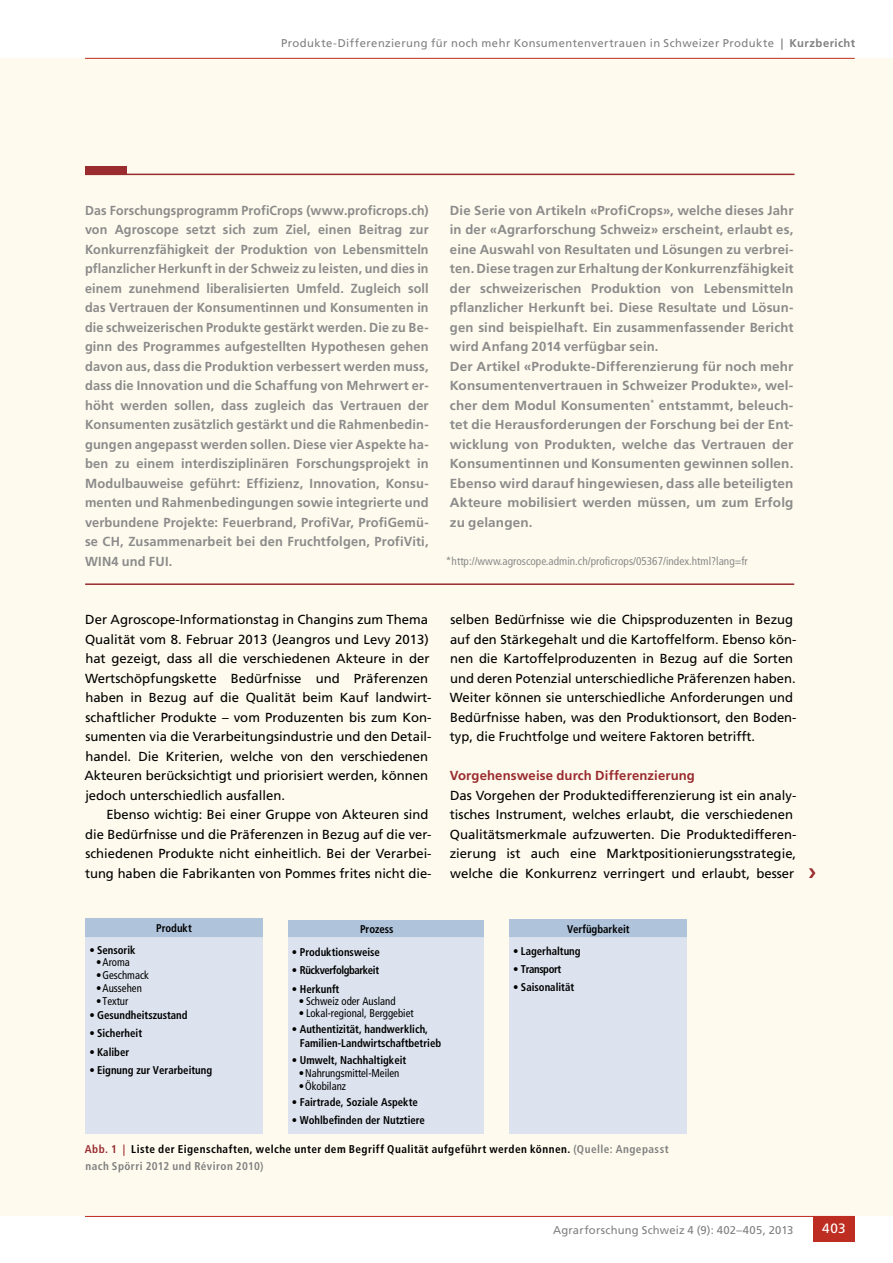
<style>
.page{position:relative;width:893px;height:1263px;background:#fff}
.page>*{position:absolute;margin:0;border:0;box-sizing:border-box;transform-origin:0 0}
.t1{font:13.5px "Frutiger LT Std";color:#fff}
.t2{font:13.2px/19.5px "Frutiger LT Std";color:#000}
.t3{font:700 13.2px/19.5px "Frutiger LT Std";letter-spacing:.01em;color:#8b8b8b;text-align:justify;scale:.94 1}
.t4{font:700 13.2px/19.5px "Frutiger LT Std";letter-spacing:.01em;color:#8b8b8b}
.t5{font:700 13.2px "Frutiger LT Std";letter-spacing:.01em;color:#9a2b2f}
.t6{font:700 condensed 11.25px/13.5px "Frutiger LT Std";color:#000;scale:.96 1}
.t7{font:700 condensed 11.25px/16.5px "Frutiger LT Std";letter-spacing:.04em;color:#000}
.t8{font:11.25px "Frutiger LT Std";letter-spacing:.035em;color:#808080}
.t9{font:condensed 11.25px "Frutiger LT Std";color:#000;scale:.96 1}
.t10{font:condensed 11.25px "Frutiger LT Std";color:#8b8b8b}
.t11{font:700 condensed 11.25px "Frutiger LT Std";letter-spacing:-.035em;color:#000;scale:.96 1}
.s1{font-weight:700}
.s2{font-weight:400}
.s3{color:#9a2b2f}
.s4{color:#808080}
</style>
<div class="page">
<div style="left:813px;top:1216px;width:42px;height:26px;background:#bd2d21"></div>
<div style="left:0;top:58px;width:893px;height:1158px;background:#fefaed"></div>
<hr style="left:85px;top:58px;width:770px;height:1px;background:#bd2d21">
<hr style="left:85px;top:1216px;width:770px;height:1px;background:#bd2d21">
<div style="left:85px;top:918px;width:178px;height:20px;background:#afc3db"></div>
<div style="left:85px;top:938px;width:178px;height:196px;background:#d9e1ef"></div>
<div style="left:288px;top:920px;width:195px;height:17px;background:#afc3db"></div>
<div style="left:288px;top:937px;width:195px;height:197px;background:#d9e1ef"></div>
<div style="left:509px;top:919px;width:178px;height:18px;background:#afc3db"></div>
<div style="left:509px;top:937px;width:178px;height:197px;background:#d9e1ef"></div>
<hr style="left:85px;top:583px;width:709px;height:2px;background:#9a2b2f">
<hr style="left:85px;top:174px;width:709px;height:1px;background:#9a2b2f">
<div style="left:85px;top:166px;width:42px;height:8px;background:#9a2b2f"></div>
<p class="t8" style="left:281px;top:36px;width:576px">Produkte-Differenzierung für noch mehr Konsumentenvertrauen in Schweizer Produkte <span class="s1">| Kurzbericht</span></p>
<p class="t3" style="left:85px;top:200px;width:367px">Das Forschungsprogramm ProfiCrops (www.proficrops.ch) von Agroscope setzt sich zum Ziel, einen Beitrag zur Konkurrenzfähigkeit der Produktion von Lebensmitteln pflanzlicher Herkunft in der Schweiz zu leisten, und dies in einem zunehmend liberalisierten Umfeld. Zugleich soll das Vertrauen der Konsumentinnen und Konsumenten in die schweizerischen Produkte gestärkt werden. Die zu Be&shy;ginn des Programmes aufgestellten Hypothesen gehen davon aus, dass die Produktion verbessert werden muss, dass die Innovation und die Schaffung von Mehrwert er&shy;höht werden sollen, dass zugleich das Vertrauen der Konsumenten zusätzlich gestärkt und die Rahmenbedin&shy;gungen angepasst werden sollen. Diese vier Aspekte ha&shy;ben zu einem interdisziplinären Forschungsprojekt in Modulbauweise geführt: Effizienz, Innovation, Konsu&shy;menten und Rahmenbedingungen sowie integrierte und verbundene Projekte: Feuerbrand, ProfiVar, ProfiGemü&shy;se CH, Zusammenarbeit bei den Fruchtfolgen, ProfiViti, WIN4 und FUI.</p>
<p class="t4" style="left:450px;top:200px;width:345px">Die Serie von Artikeln «ProfiCrops», welche dieses Jahr in der «Agrarforschung Schweiz» erscheint, erlaubt es, eine Auswahl von Resultaten und Lösungen zu verbrei&shy;ten. Diese tragen zur Erhaltung der Konkurrenzfähigkeit der schweizerischen Produktion von Lebensmitteln pflanzlicher Herkunft bei. Diese Resultate und Lösun&shy;gen sind beispielhaft. Ein zusammenfassender Bericht wird Anfang 2014 verfügbar sein.<br>Der Artikel «Produkte-Differenzierung für noch mehr Konsumentenvertrauen in Schweizer Produkte», wel&shy;cher dem Modul Konsumenten<sup>*</sup> entstammt, beleuch&shy;tet die Herausforderungen der Forschung bei der Ent&shy;wicklung von Produkten, welche das Vertrauen der Konsumentinnen und Konsumenten gewinnen sollen.<br>Ebenso wird darauf hingewiesen, dass alle beteiligten Akteure mobilisiert werden müssen, um zum Erfolg zu gelangen.</p>
<p class="t10" style="left:446px;top:555px;width:303px">*http://www.agroscope.admin.ch/proficrops/05367/index.html?lang=fr</p>
<p class="t2" style="left:84px;top:610px;width:349px">Der Agroscope-Informationstag in Changins zum Thema Qualität vom 8. Februar 2013 (Jeangros und Levy 2013) hat gezeigt, dass all die verschiedenen Akteure in der Wertschöpfungskette Bedürfnisse und Präferenzen haben in Bezug auf die Qualität beim Kauf landwirt&shy;schaftlicher Produkte – vom Produzenten bis zum Kon&shy;sumenten via die Verarbeitungsindustrie und den Detail&shy;handel. Die Kriterien, welche von den verschiedenen Akteuren berücksichtigt und priorisiert werden, können jedoch unterschiedlich ausfallen.</p>
<p class="t2" style="left:85px;top:805px;width:348px;text-indent:21px">Ebenso wichtig: Bei einer Gruppe von Akteuren sind die Bedürfnisse und die Präferenzen in Bezug auf die ver&shy;schiedenen Produkte nicht einheitlich. Bei der Verarbei&shy;tung haben die Fabrikanten von Pommes frites nicht die-</p>
<p class="t2" style="left:450px;top:610px;width:348px">selben Bedürfnisse wie die Chipsproduzenten in Bezug auf den Stärkegehalt und die Kartoffelform. Ebenso kön&shy;nen die Kartoffelproduzenten in Bezug auf die Sorten und deren Potenzial unterschiedliche Präferenzen haben.<br>Weiter können sie unterschiedliche Anforderungen und Bedürfnisse haben, was den Produktionsort, den Boden&shy;typ, die Fruchtfolge und weitere Faktoren betrifft.</p>
<p class="t5" style="left:450px;top:768px;width:247px">Vorgehensweise durch Differenzierung</p>
<p class="t2" style="left:450px;top:785px;width:348px">Das Vorgehen der Produktedifferenzierung ist ein analy&shy;tisches Instrument, welches erlaubt, die verschiedenen Qualitätsmerkmale aufzuwerten. Die Produktedifferen&shy;zierung ist auch eine Marktpositionierungsstrategie, welche die Konkurrenz verringert und erlaubt, besser</p>
<p class="t6" style="left:156px;top:921px;width:39px">Produkt</p>
<p class="t6" style="left:89px;top:943px;width:50px"><span class="s2">•</span> Sensorik</p>
<p class="t9" style="left:96px;top:955px;width:37px">•Aroma</p>
<p class="t9" style="left:96px;top:969px;width:56px">•Geschmack</p>
<p class="t9" style="left:96px;top:981px;width:49px">•Aussehen</p>
<p class="t9" style="left:96px;top:994px;width:35px">•Textur</p>
<p class="t6" style="left:89px;top:1008px;width:104px"><span class="s2">•</span> Gesundheitszustand</p>
<p class="t6" style="left:89px;top:1026px;width:57px"><span class="s2">•</span> Sicherheit</p>
<p class="t6" style="left:89px;top:1045px;width:43px"><span class="s2">•</span> Kaliber</p>
<p class="t6" style="left:89px;top:1063px;width:129px"><span class="s2">•</span> Eignung zur Verarbeitung</p>
<p class="t6" style="left:360px;top:923px;width:37px">Prozess</p>
<p class="t6" style="left:292px;top:945px;width:93px"><span class="s2">•</span> Produktionsweise</p>
<p class="t11" style="left:292px;top:963px;width:92px"><span class="s2">•</span> Rückverfolgbarkeit</p>
<p class="t6" style="left:292px;top:982px;width:51px"><span class="s2">•</span> Herkunft</p>
<p class="t9" style="left:299px;top:994px;width:102px">• Schweiz oder Ausland</p>
<p class="t9" style="left:299px;top:1007px;width:121px">• Lokal-regional, Berggebiet</p>
<p class="t6" style="left:300px;top:1022px;width:149px;text-indent:-8px"><span class="s2">•</span> Authentizität, handwerklich,<br>Familien-Landwirtschaftbetrieb</p>
<p class="t6" style="left:292px;top:1054px;width:121px"><span class="s2">•</span> Umwelt, Nachhaltigkeit</p>
<p class="t9" style="left:299px;top:1067px;width:106px">•Nahrungsmittel-Meilen</p>
<p class="t9" style="left:299px;top:1079px;width:51px">•Ökobilanz</p>
<p class="t6" style="left:292px;top:1095px;width:133px"><span class="s2">•</span> Fairtrade, Soziale Aspekte</p>
<p class="t6" style="left:292px;top:1113px;width:140px"><span class="s2">•</span> Wohlbefinden der Nutztiere</p>
<p class="t6" style="left:567px;top:922px;width:67px">Verfügbarkeit</p>
<p class="t6" style="left:513px;top:944px;width:72px"><span class="s2">•</span> Lagerhaltung</p>
<p class="t11" style="left:513px;top:962px;width:52px"><span class="s2">•</span> Transport</p>
<p class="t6" style="left:513px;top:981px;width:65px"><span class="s2">•</span> Saisonalität</p>
<p class="t7" style="left:85px;top:1141px;width:585px"><span class="s3">Abb. 1 |</span> Liste der Eigenschaften, welche unter dem Begriff Qualität aufgeführt werden können. <span class="s4">(Quelle: Angepasst nach Spörri 2012 und Réviron 2010)</span></p>
<p class="t8" style="left:553px;top:1223px;width:242px">Agrarforschung Schweiz 4 (9): 402–405, 2013</p>
<p class="t1" style="left:822px;top:1221px;width:25px">403</p>
</div>
